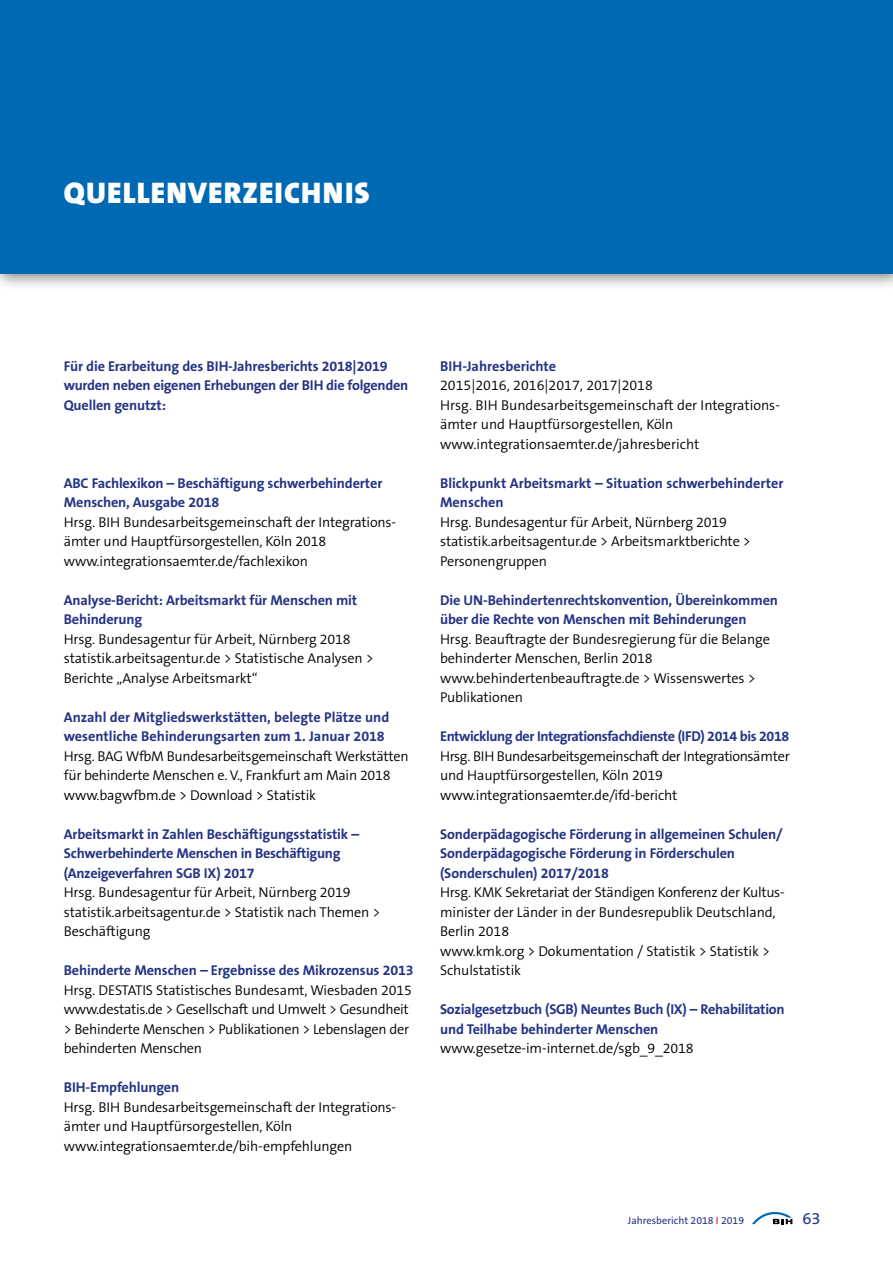
<style>
.page{position:relative;width:893px;height:1263px;background:#fff}
.page>*{position:absolute;margin:0;border:0;box-sizing:border-box;transform-origin:0 0}
.t1{font:900 30px "The Sans B W9";letter-spacing:.035em;color:#fff}
.t2{font:16.5px "The Sans B W5 Plain";color:#253483}
.Fließtext_Sans_semi{font:300 14.25px/19.5px "The Sans B W4";letter-spacing:-.01em;color:#000}
.Fließtext_Sans_semi-2{font:700 14.25px/19.5px "The Sans B W7";letter-spacing:-.01em;color:#253483}
.Fließtext_Sans_semi-3{font:300 14.25px/19.5px "The Sans B W4";letter-spacing:-.03em;color:#000}
.Fließtext_Sans_semi-4{font:700 14.25px "The Sans B W7";letter-spacing:-.03em;color:#253483}
.t3{font:10.5px "The Sans B W5 Plain";color:#253483}
.s1{font-family:"The Sans B W7";font-weight:700;color:#253483}
.s2{font-family:"The Sans B W4";font-weight:300;color:#000}
.s3{color:#cd1316}
</style>
<div class="page">
<div style="left:0;top:0;width:893px;height:291px;background:#000;opacity:.5"></div>
<div style="left:0;top:0;width:893px;height:274px;background:#0069b4"></div>
<svg style="left:752px;top:1212px;width:40px;height:12px"></svg>
<h1 class="t1" style="left:64px;top:174px;width:307px">QUELLENVERZEICHNIS</h1>
<p class="Fließtext_Sans_semi-2" style="left:64px;top:356px;width:346px">Für die Erarbeitung des BIH-Jahresberichts 2018|2019 wurden neben eigenen Erhebungen der BIH die folgenden<br>Quellen genutzt:</p>
<p class="Fließtext_Sans_semi-2" style="left:64px;top:473px;width:320px">ABC Fachlexikon – Beschäftigung schwerbehinderter<br>Menschen, Ausgabe 2018</p>
<p class="Fließtext_Sans_semi" style="left:64px;top:512px;width:334px">Hrsg. BIH Bundesarbeitsgemeinschaft der Integrations&shy;ämter und Hauptfürsorgestellen, Köln 2018</p>
<p class="Fließtext_Sans_semi" style="left:64px;top:551px;width:246px">www.integrationsaemter.de/fachlexikon</p>
<p class="Fließtext_Sans_semi-2" style="left:64px;top:590px;width:295px">Analyse-Bericht: Arbeitsmarkt für Menschen mit<br>Behinderung</p>
<p class="Fließtext_Sans_semi" style="left:64px;top:629px;width:288px">Hrsg. Bundesagentur für Arbeit, Nürnberg 2018</p>
<p class="Fließtext_Sans_semi" style="left:64px;top:649px;width:311px">statistik.arbeitsagentur.de &gt; Statistische Analysen &gt;<br>Berichte „Analyse Arbeitsmarkt“</p>
<p class="Fließtext_Sans_semi-2" style="left:64px;top:707px;width:327px">Anzahl der Mitgliedswerkstätten, belegte Plätze und wesentliche Behinderungsarten zum 1. Januar 2018</p>
<p class="Fließtext_Sans_semi" style="left:64px;top:746px;width:346px">Hrsg. BAG WfbM Bundesarbeitsgemeinschaft Werkstätten für behinderte Menschen e. V., Frankfurt am Main 2018</p>
<p class="Fließtext_Sans_semi" style="left:64px;top:785px;width:254px">www.bagwfbm.de &gt; Download &gt; Statistik</p>
<p class="Fließtext_Sans_semi-2" style="left:64px;top:824px;width:297px">Arbeitsmarkt in Zahlen Beschäftigungsstatistik –<br>Schwerbehinderte Menschen in Beschäftigung (Anzeigeverfahren SGB IX) 2017</p>
<p class="Fließtext_Sans_semi" style="left:64px;top:883px;width:288px">Hrsg. Bundesagentur für Arbeit, Nürnberg 2019</p>
<p class="Fließtext_Sans_semi" style="left:64px;top:902px;width:318px">statistik.arbeitsagentur.de &gt; Statistik nach Themen &gt;<br>Beschäftigung</p>
<p class="Fließtext_Sans_semi" style="left:64px;top:961px;width:351px"><span class="s1">Behinderte Menschen – Ergebnisse des Mikrozensus 2013<br></span>Hrsg. DESTATIS Statistisches Bundesamt, Wiesbaden 2015</p>
<p class="Fließtext_Sans_semi" style="left:64px;top:1000px;width:347px;text-align:justify">www.destatis.de &gt; Gesellschaft und Umwelt &gt; Gesundheit &gt; Behinderte Menschen &gt; Publikationen &gt; Lebenslagen der behinderten Menschen</p>
<p class="Fließtext_Sans_semi-2" style="left:64px;top:1078px;width:117px">BIH-Empfehlungen</p>
<p class="Fließtext_Sans_semi" style="left:64px;top:1097px;width:334px">Hrsg. BIH Bundesarbeitsgemeinschaft der Integrations&shy;ämter und Hauptfürsorgestellen, Köln</p>
<p class="Fließtext_Sans_semi" style="left:64px;top:1136px;width:290px">www.integrationsaemter.de/bih-empfehlungen</p>
<p class="Fließtext_Sans_semi-2" style="left:440px;top:356px;width:118px">BIH-Jahresberichte</p>
<p class="Fließtext_Sans_semi" style="left:440px;top:376px;width:214px">2015|2016, 2016|2017, 2017|2018</p>
<p class="Fließtext_Sans_semi" style="left:440px;top:395px;width:341px">Hrsg. BIH Bundesarbeitsgemeinschaft der Integrations&shy;ämter und Hauptfürsorgestellen, Köln</p>
<p class="Fließtext_Sans_semi" style="left:440px;top:434px;width:261px">www.integrationsaemter.de/jahresbericht</p>
<p class="Fließtext_Sans_semi-2" style="left:440px;top:473px;width:345px">Blickpunkt Arbeitsmarkt – Situation schwerbehinderter<br>Menschen</p>
<p class="Fließtext_Sans_semi" style="left:440px;top:512px;width:288px">Hrsg. Bundesagentur für Arbeit, Nürnberg 2019</p>
<p class="Fließtext_Sans_semi" style="left:440px;top:532px;width:312px">statistik.arbeitsagentur.de &gt; Arbeitsmarktberichte &gt;<br>Personengruppen</p>
<p class="Fließtext_Sans_semi-2" style="left:440px;top:590px;width:339px">Die UN-Behindertenrechtskonvention, Übereinkommen über die Rechte von Menschen mit Behinderungen <span class="s2">Hrsg. Beauftragte der Bundesregierung für die Belange behinderter Menschen, Berlin 2018</span></p>
<p class="Fließtext_Sans_semi" style="left:440px;top:668px;width:317px">www.behindertenbeauftragte.de &gt; Wissenswertes &gt;<br>Publikationen</p>
<p class="Fließtext_Sans_semi-4" style="left:440px;top:727px;width:351px">Entwicklung der Integrationsfachdienste (IFD) 2014 bis 2018</p>
<p class="Fließtext_Sans_semi-3" style="left:440px;top:746px;width:351px">Hrsg. BIH Bundesarbeitsgemeinschaft der Integrationsämter und Hauptfürsorgestellen, Köln 2019</p>
<p class="Fließtext_Sans_semi" style="left:440px;top:785px;width:239px">www.integrationsaemter.de/ifd-bericht</p>
<p class="Fließtext_Sans_semi-2" style="left:440px;top:824px;width:344px">Sonderpädagogische Förderung in allgemeinen Schulen/<br>Sonderpädagogische Förderung in Förderschulen (Sonderschulen) 2017/2018</p>
<p class="Fließtext_Sans_semi" style="left:440px;top:883px;width:346px">Hrsg. KMK Sekretariat der Ständigen Konferenz der Kultus&shy;minister der Länder in der Bundesrepublik Deutschland,<br>Berlin 2018</p>
<p class="Fließtext_Sans_semi" style="left:440px;top:941px;width:331px">www.kmk.org &gt; Dokumentation / Statistik &gt; Statistik &gt;<br>Schulstatistik</p>
<p class="Fließtext_Sans_semi-2" style="left:440px;top:1000px;width:346px">Sozialgesetzbuch (SGB) Neuntes Buch (IX) – Rehabilitation und Teilhabe behinderter Menschen</p>
<p class="Fließtext_Sans_semi" style="left:440px;top:1039px;width:255px">www.gesetze-im-internet.de/sgb_9_2018</p>
<p class="t3" style="left:628px;top:1214px;width:118px">Jahresbericht 2018 <span class="s3">I</span> 2019</p>
<p class="t2" style="left:802px;top:1208px;width:20px">63</p>
</div>
